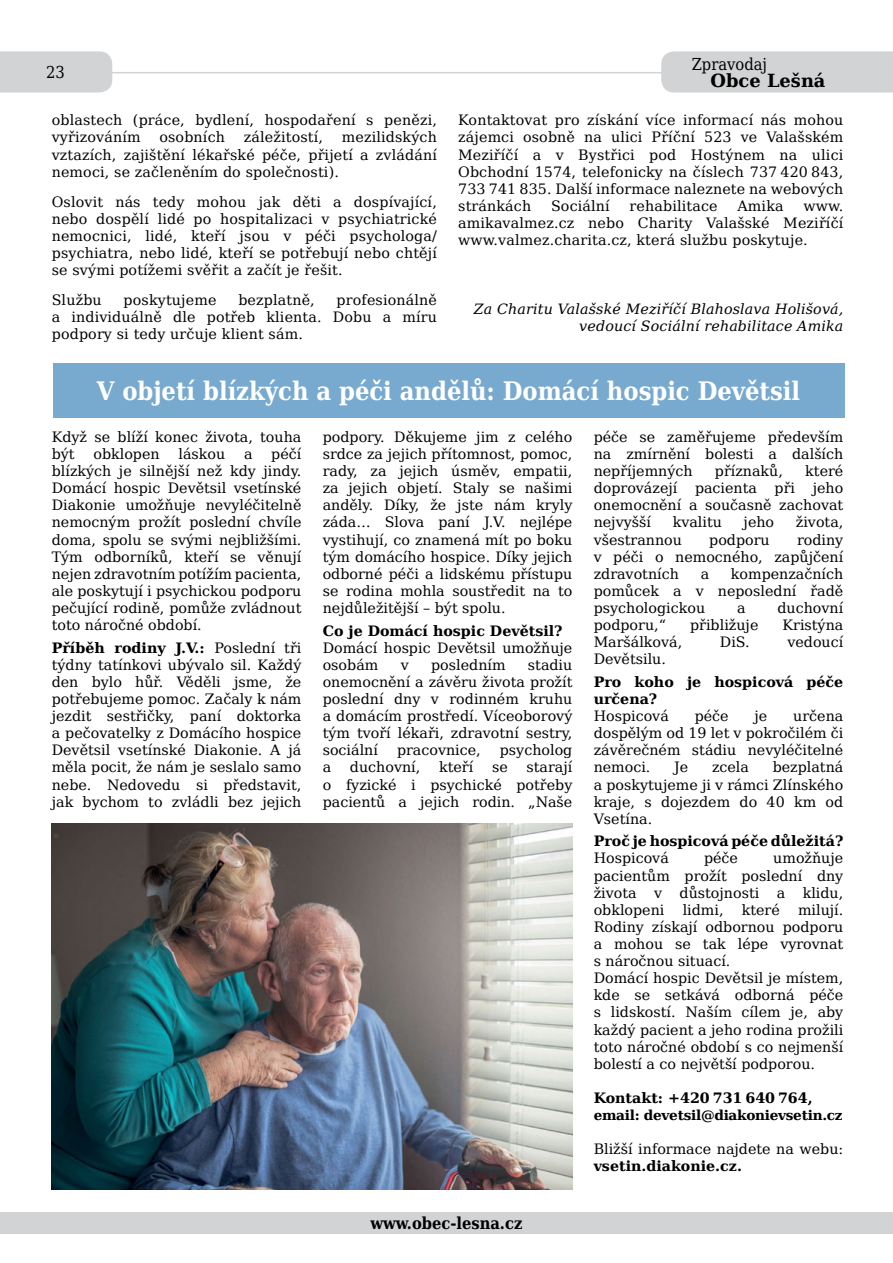
<style>
.page{position:relative;width:893px;height:1263px;background:#fff}
.page>*{position:absolute;margin:0;border:0;box-sizing:border-box;transform-origin:0 0}
.t1{font:700 25.5px "DejaVu Serif Condensed";color:#fff}
.t2{font:700 18px "DejaVu Serif";color:#000}
.t3{font:700 16.5px "DejaVu Serif Condensed";color:#000}
.t4{font:16.5px "DejaVu Serif Condensed";color:#000}
.t5{font:14.25px/17.1px "DejaVu Serif";color:#000;text-align:justify}
.t6{font:700 14.25px/17.1px "DejaVu Serif";color:#000}
.t7{font:italic 14.25px/17.1px "DejaVu Serif";letter-spacing:.01em;color:#000;text-align:right}
.t8{font:700 13.65px "DejaVu Serif";letter-spacing:-.02em;color:#000}
.s1{font-weight:700}
</style>
<div class="page">
<div style="left:0;top:1212px;width:892px;height:21px;background:#d1d3d4"></div>
<div style="left:0;top:51px;width:112px;height:41px;background:#d1d3d4"></div>
<div style="left:661px;top:51px;width:231px;height:41px;background:#d1d3d4"></div>
<hr style="left:110px;top:72px;width:553px;height:1px;background:#d1d3d4">
<div style="left:53px;top:363px;width:791px;height:54px;background:#78a9ce"></div>
<img style="left:52px;top:823px;width:520px;height:366px">
<p class="t4" style="left:46px;top:60px;width:20px">23</p>
<p class="t5" style="left:52px;top:111px;width:386px">oblastech (práce, bydlení, hospodaření s penězi, vyřizováním</p>
<p class="t5" style="left:52px;top:128px;width:386px;text-indent:290px">mezilidských vztazích, zajištění lékařské péče, přijetí a zvládání nemoci, se začleněním do společnosti).</p>
<p class="t5" style="left:52px;top:193px;width:386px">Oslovit nás tedy mohou jak děti a dospívající, nebo dospělí lidé po hospitalizaci v psychiatrické nemocnici, lidé, kteří jsou v péči psychologa/ psychiatra, nebo lidé, kteří se potřebují nebo chtějí se svými potížemi svěřit a začít je řešit.</p>
<p class="t5" style="left:52px;top:291px;width:52px">Službu</p>
<p class="t5" style="left:124px;top:291px;width:94px">poskytujeme</p>
<p class="t5" style="left:238px;top:291px;width:78px">bezplatně,</p>
<p class="t5" style="left:159px;top:128px;width:67px">osobních</p>
<p class="t5" style="left:244px;top:128px;width:81px">záležitostí,</p>
<p class="t5" style="left:52px;top:291px;width:386px;text-indent:285px">profesionálně a individuálně dle potřeb klienta. Dobu a míru podpory si tedy určuje klient sám.</p>
<p class="t4" style="left:691px;top:52px;width:77px">Zpravodaj</p>
<p class="t2" style="left:710px;top:66px;width:116px">Obce Lešná</p>
<p class="t5" style="left:458px;top:111px;width:386px">Kontaktovat pro získání více informací nás mohou zájemci osobně na ulici Příční 523 ve Valašském Meziříčí a v Bystřici pod Hostýnem na ulici Obchodní 1574, telefonicky na číslech 737 420 843, 733 741 835. Další informace naleznete na webových stránkách</p>
<p class="t5" style="left:551px;top:197px;width:60px">Sociální</p>
<p class="t5" style="left:629px;top:197px;width:89px">rehabilitace</p>
<p class="t5" style="left:737px;top:197px;width:48px">Amika</p>
<p class="t5" style="left:458px;top:197px;width:386px;text-indent:345px">www. amikavalmez.cz nebo Charity Valašské Meziříčí www.valmez.charita.cz, která službu poskytuje.</p>
<p class="t7" style="left:473px;top:299px;width:371px">Za Charitu Valašské Meziříčí Blahoslava Holišová, vedoucí Sociální rehabilitace Amika</p>
<h1 class="t1" style="left:97px;top:371px;width:704px">V objetí blízkých a péči andělů: Domácí hospic Devětsil</h1>
<p class="t5" style="left:52px;top:428px;width:251px">Když se blíží konec života, touha být</p>
<p class="t5" style="left:322px;top:428px;width:251px">podpory. Děkujeme jim z celého srdce za jejich přítomnost, pomoc, rady, za jejich úsměv, empatii, za jejich objetí. Staly se našimi anděly. Díky, že jste nám kryly záda… Slova paní J.V. nejlépe vystihují, co znamená mít po boku tým domácího hospice. Díky jejich odborné péči a lidskému přístupu se rodina mohla soustředit na to nejdůležitější – být spolu.</p>
<p class="t6" style="left:322px;top:621px;width:241px">Co je Domácí hospic Devětsil?</p>
<p class="t5" style="left:322px;top:638px;width:251px">Domácí hospic Devětsil umožňuje osobám</p>
<p class="t5" style="left:593px;top:428px;width:251px">péče se zaměřujeme především na zmírnění bolesti a dalších nepříjemných</p>
<p class="t5" style="left:52px;top:445px;width:251px;text-indent:219px">péčí blízkých je silnější než kdy jindy.<br>Domácí hospic Devětsil vsetínské Diakonie umožňuje nevyléčitelně nemocným prožít poslední chvíle doma, spolu se svými nejbližšími.<br>Tým odborníků, kteří se věnují nejen zdravotním potížím pacienta, ale poskytují i psychickou podporu pečující rodině, pomůže zvládnout toto náročné období.</p>
<p class="t5" style="left:52px;top:638px;width:251px"><span class="s1">Příběh rodiny J.V.:</span> Poslední tři týdny tatínkovi ubývalo sil. Každý den bylo hůř. Věděli jsme, že potřebujeme pomoc. Začaly k nám jezdit sestřičky, paní doktorka a pečovatelky z Domácího hospice Devětsil vsetínské Diakonie. A já měla pocit, že nám je seslalo samo nebe. Nedovedu si představit, jak bychom to zvládli bez jejich</p>
<p class="t5" style="left:93px;top:445px;width:68px">obklopen</p>
<p class="t5" style="left:178px;top:445px;width:48px">láskou</p>
<p class="t5" style="left:244px;top:445px;width:10px">a</p>
<p class="t5" style="left:714px;top:462px;width:70px">příznaků,</p>
<p class="t5" style="left:593px;top:462px;width:251px;text-indent:211px">které doprovázejí pacienta při jeho onemocnění a současně zachovat nejvyšší</p>
<p class="t5" style="left:672px;top:513px;width:51px">kvalitu</p>
<p class="t5" style="left:743px;top:513px;width:32px">jeho</p>
<p class="t5" style="left:795px;top:513px;width:49px">života,</p>
<p class="t5" style="left:593px;top:530px;width:90px">všestrannou</p>
<p class="t5" style="left:709px;top:530px;width:62px">podporu</p>
<p class="t5" style="left:593px;top:530px;width:251px;text-indent:203px">rodiny v péči o nemocného, zapůjčení zdravotních</p>
<p class="t5" style="left:593px;top:564px;width:251px;text-indent:137px">kompenzačních pomůcek a v neposlední řadě psychologickou</p>
<p class="t5" style="left:700px;top:564px;width:10px">a</p>
<p class="t5" style="left:736px;top:599px;width:10px">a</p>
<p class="t5" style="left:777px;top:599px;width:67px">duchovní</p>
<p class="t5" style="left:593px;top:616px;width:74px">podporu,“</p>
<p class="t5" style="left:689px;top:616px;width:70px">přibližuje</p>
<p class="t5" style="left:782px;top:616px;width:62px">Kristýna</p>
<p class="t5" style="left:593px;top:633px;width:90px">Maršálková,</p>
<p class="t5" style="left:719px;top:633px;width:31px">DiS.</p>
<p class="t5" style="left:787px;top:633px;width:57px">vedoucí</p>
<p class="t5" style="left:593px;top:650px;width:74px">Devětsilu.</p>
<p class="t6" style="left:593px;top:672px;width:251px">Pro koho je hospicová péče určena?</p>
<p class="t5" style="left:593px;top:707px;width:77px">Hospicová</p>
<p class="t5" style="left:694px;top:707px;width:35px">péče</p>
<p class="t5" style="left:754px;top:707px;width:14px">je</p>
<p class="t5" style="left:400px;top:655px;width:10px">v</p>
<p class="t5" style="left:431px;top:655px;width:76px">posledním</p>
<p class="t5" style="left:322px;top:655px;width:251px;text-indent:205px">stadiu onemocnění a závěru života prožít poslední dny v rodinném kruhu a domácím prostředí. Víceoborový tým tvoří lékaři, zdravotní sestry, sociální</p>
<p class="t5" style="left:593px;top:707px;width:251px;text-indent:199px">určena dospělým od 19 let v pokročilém či závěrečném stádiu nevyléčitelné nemoci.</p>
<p class="t5" style="left:397px;top:741px;width:85px">pracovnice,</p>
<p class="t5" style="left:499px;top:741px;width:74px">psycholog</p>
<p class="t5" style="left:322px;top:758px;width:251px;text-indent:204px">starají o fyzické i psychické potřeby pacientů a jejich rodin. „Naše</p>
<p class="t5" style="left:322px;top:758px;width:10px">a</p>
<p class="t5" style="left:350px;top:758px;width:72px">duchovní,</p>
<p class="t5" style="left:439px;top:758px;width:36px">kteří</p>
<p class="t5" style="left:492px;top:758px;width:17px">se</p>
<p class="t5" style="left:593px;top:758px;width:251px;text-indent:179px">bezplatná a poskytujeme ji v rámci Zlínského kraje, s dojezdem do 40 km od Vsetína.</p>
<p class="t6" style="left:593px;top:832px;width:251px">Proč je hospicová péče důležitá?</p>
<p class="t5" style="left:593px;top:849px;width:77px">Hospicová</p>
<p class="t5" style="left:703px;top:849px;width:35px">péče</p>
<p class="t5" style="left:674px;top:758px;width:16px">Je</p>
<p class="t5" style="left:711px;top:758px;width:38px">zcela</p>
<p class="t5" style="left:593px;top:849px;width:251px;text-indent:179px">umožňuje pacientům prožít poslední dny života v důstojnosti a klidu, obklopeni</p>
<p class="t5" style="left:593px;top:900px;width:251px;text-align:left;text-indent:204px">milují.<br>Rodiny získají odbornou podporu a mohou se tak lépe vyrovnat s náročnou situací.<br>Domácí hospic Devětsil je místem, kde se setkává odborná péče s lidskostí. Naším cílem je, aby každý pacient a jeho rodina prožili toto náročné období s co nejmenší bolestí a co největší podporou.</p>
<p class="t6" style="left:593px;top:1088px;width:220px">Kontakt: +420 731 640 764,</p>
<p class="t8" style="left:593px;top:1104px;width:250px">email: devetsil@diakonievsetin.cz</p>
<p class="t5" style="left:593px;top:1140px;width:251px">Bližší informace najdete na webu:</p>
<p class="t6" style="left:593px;top:1157px;width:150px">vsetin.diakonie.cz.</p>
<p class="t5" style="left:682px;top:900px;width:42px">lidmi,</p>
<p class="t5" style="left:741px;top:900px;width:40px">které</p>
<p class="t3" style="left:370px;top:1209px;width:153px">www.obec-lesna.cz</p>
</div>
